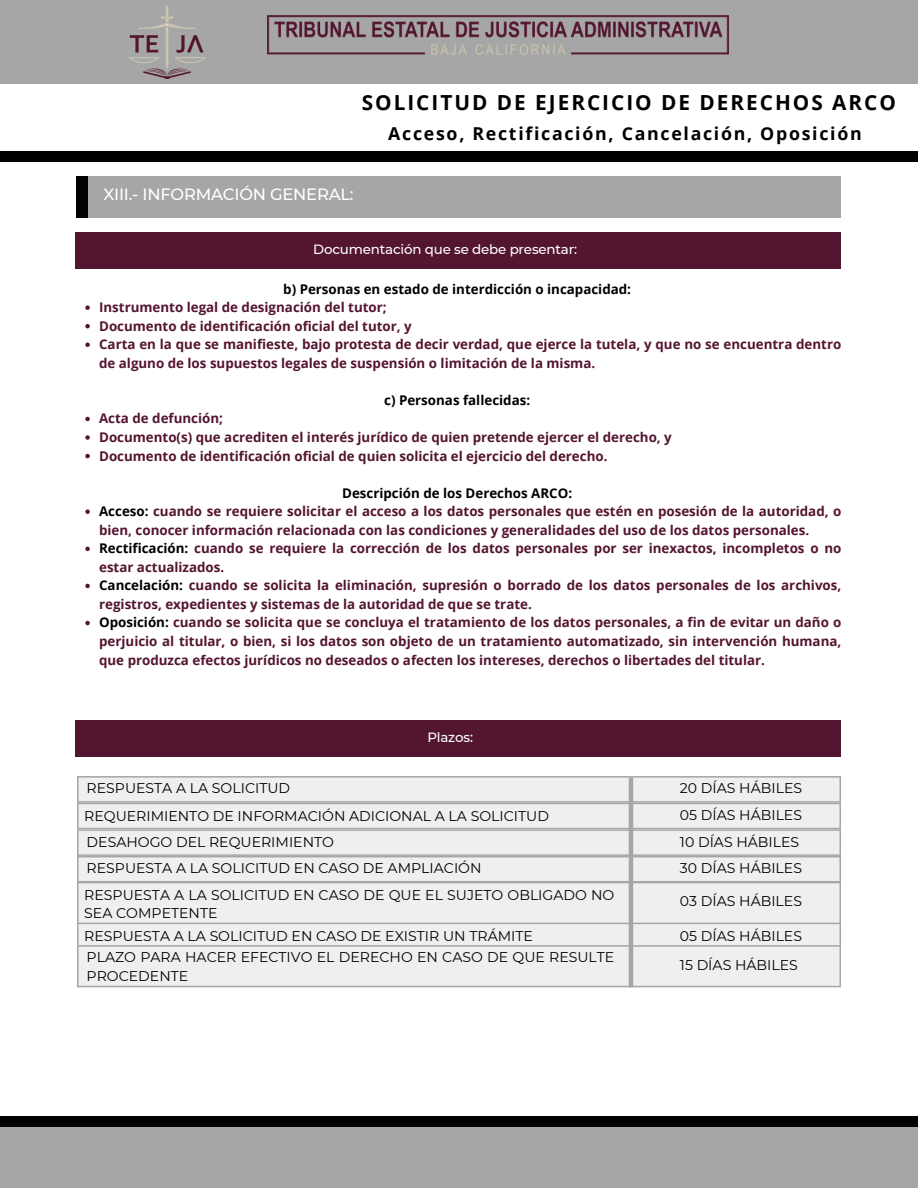
<style>
.page{position:relative;width:918px;height:1188px;background:#fff}
.page>*{position:absolute;margin:0;border:0;box-sizing:border-box;transform-origin:0 0}
.t1{font:700 20.7px "Open Sans";letter-spacing:.095em;color:#000}
.t2{font:700 17.7px "Open Sans";letter-spacing:.095em;color:#000}
.t3{font:500 16.35px "Montserrat";letter-spacing:-.01em;color:#fff}
.t4{font:14.1px/18.9px "Montserrat";color:#000}
.t5{font:700 13.35px/18.6px "Open Sans";color:#541530}
.t6{font:700 13.35px "Open Sans";color:#000}
.t7{font:500 13.35px "Montserrat";letter-spacing:-.01em;color:#fff}
.s1{color:#000}
</style>
<div class="page">
<div style="left:0;top:0;width:918px;height:83px;background:#a6a6a6"></div>
<img style="left:268px;top:15px;width:461px;height:40px">
<img style="left:128px;top:5px;width:78px;height:74px">
<div style="left:0;top:151px;width:918px;height:11px;background:#000"></div>
<div style="left:76px;top:176px;width:23px;height:42px;background:#000"></div>
<div style="left:89px;top:176px;width:752px;height:42px;background:#a6a6a6"></div>
<div style="left:0;top:1127px;width:918px;height:61px;background:#a6a6a6"></div>
<div style="left:0;top:1116px;width:918px;height:11px;background:#000"></div>
<div style="left:75px;top:232px;width:766px;height:37px;background:#541530"></div>
<svg style="left:85px;top:305px;width:5px;height:5px"></svg>
<svg style="left:85px;top:324px;width:5px;height:4px"></svg>
<svg style="left:85px;top:343px;width:5px;height:4px"></svg>
<svg style="left:85px;top:417px;width:5px;height:4px"></svg>
<svg style="left:85px;top:435px;width:5px;height:5px"></svg>
<svg style="left:85px;top:454px;width:5px;height:4px"></svg>
<svg style="left:85px;top:510px;width:5px;height:4px"></svg>
<svg style="left:85px;top:547px;width:5px;height:4px"></svg>
<svg style="left:85px;top:584px;width:5px;height:4px"></svg>
<svg style="left:85px;top:621px;width:5px;height:4px"></svg>
<div style="left:75px;top:720px;width:766px;height:36px;background:#541530"></div>
<svg style="left:77px;top:776px;width:764px;height:211px;background:#e8e8e6"></svg>
<hr style="left:629px;top:883px;width:4px;height:104px;background:#a6a6a6">
<p class="t1" style="left:362px;top:88px;width:536px">SOLICITUD DE EJERCICIO DE DERECHOS ARCO</p>
<p class="t2" style="left:388px;top:121px;width:475px">Acceso, Rectificación, Cancelación, Oposición</p>
<h1 class="t3" style="left:103px;top:185px;width:252px">XIII.- INFORMACIÓN GENERAL:</h1>
<h3 class="t7" style="left:313px;top:241px;width:266px">Documentación que se debe presentar:</h3>
<h2 class="t6" style="left:283px;top:279px;width:349px">b) Personas en estado de interdicción o incapacidad:</h2>
<h5 class="t5" style="left:99px;top:298px;width:289px">Instrumento legal de designación del tutor;</h5>
<h5 class="t5" style="left:99px;top:316px;width:314px">Documento de identificación oficial del tutor, y</h5>
<p class="t5" style="left:99px;top:335px;width:744px">Carta en la que se manifieste, bajo protesta de decir verdad, que ejerce la tutela, y que no se encuentra dentro de alguno de los supuestos legales de suspensión o limitación de la misma.</p>
<p class="t6" style="left:384px;top:391px;width:148px">c) Personas fallecidas:</p>
<p class="t5" style="left:99px;top:409px;width:125px">Acta de defunción;</p>
<h5 class="t5" style="left:99px;top:427px;width:574px">Documento(s) que acrediten el interés jurídico de quien pretende ejercer el derecho, y</h5>
<p class="t5" style="left:99px;top:446px;width:510px">Documento de identificación oficial de quien solicita el ejercicio del derecho.</p>
<p class="t6" style="left:342px;top:483px;width:231px">Descripción de los Derechos ARCO:</p>
<p class="t5" style="left:99px;top:502px;width:744px"><span class="s1">Acceso:</span> cuando se requiere solicitar el acceso a los datos personales que estén en posesión de la autoridad, o bien, conocer información relacionada con las condiciones y generalidades del uso de los datos personales.</p>
<h5 class="t5" style="left:99px;top:539px;width:744px"><span class="s1">Rectificación:</span> cuando se requiere la corrección de los datos personales por ser inexactos, incompletos o no estar actualizados.</h5>
<p class="t5" style="left:99px;top:576px;width:744px"><span class="s1">Cancelación:</span> cuando se solicita la eliminación, supresión o borrado de los datos personales de los archivos, registros, expedientes y sistemas de la autoridad de que se trate.</p>
<p class="t5" style="left:99px;top:613px;width:744px;text-align:justify"><span class="s1">Oposición:</span> cuando se solicita que se concluya el tratamiento de los datos personales, a fin de evitar un daño o perjuicio al titular, o bien, si los datos son objeto de un tratamiento automatizado, sin intervención humana, que produzca efectos jurídicos no deseados o afecten los intereses, derechos o libertades del titular.</p>
<h5 class="t7" style="left:427px;top:729px;width:47px">Plazos:</h5>
<h4 class="t4" style="left:87px;top:778px;width:205px">RESPUESTA A LA SOLICITUD</h4>
<h4 class="t4" style="left:84px;top:806px;width:466px">REQUERIMIENTO DE INFORMACIÓN ADICIONAL A LA SOLICITUD</h4>
<h4 class="t4" style="left:87px;top:832px;width:249px">DESAHOGO DEL REQUERIMIENTO</h4>
<h4 class="t4" style="left:87px;top:859px;width:396px">RESPUESTA A LA SOLICITUD EN CASO DE AMPLIACIÓN</h4>
<h4 class="t4" style="left:84px;top:885px;width:532px">RESPUESTA A LA SOLICITUD EN CASO DE QUE EL SUJETO OBLIGADO NO<br>SEA COMPETENTE</h4>
<h4 class="t4" style="left:87px;top:948px;width:529px">PLAZO PARA HACER EFECTIVO EL DERECHO EN CASO DE QUE RESULTE<br>PROCEDENTE</h4>
<h4 class="t4" style="left:84px;top:927px;width:450px">RESPUESTA A LA SOLICITUD EN CASO DE EXISTIR UN TRÁMITE</h4>
<h4 class="t4" style="left:680px;top:779px;width:124px">20 DÍAS HÁBILES</h4>
<h4 class="t4" style="left:680px;top:805px;width:124px">05 DÍAS HÁBILES</h4>
<h4 class="t4" style="left:680px;top:832px;width:121px">10 DÍAS HÁBILES</h4>
<h4 class="t4" style="left:680px;top:859px;width:124px">30 DÍAS HÁBILES</h4>
<h4 class="t4" style="left:680px;top:892px;width:124px">03 DÍAS HÁBILES</h4>
<h4 class="t4" style="left:680px;top:927px;width:124px">05 DÍAS HÁBILES</h4>
<h4 class="t4" style="left:680px;top:956px;width:119px">15 DÍAS HÁBILES</h4>
</div>
